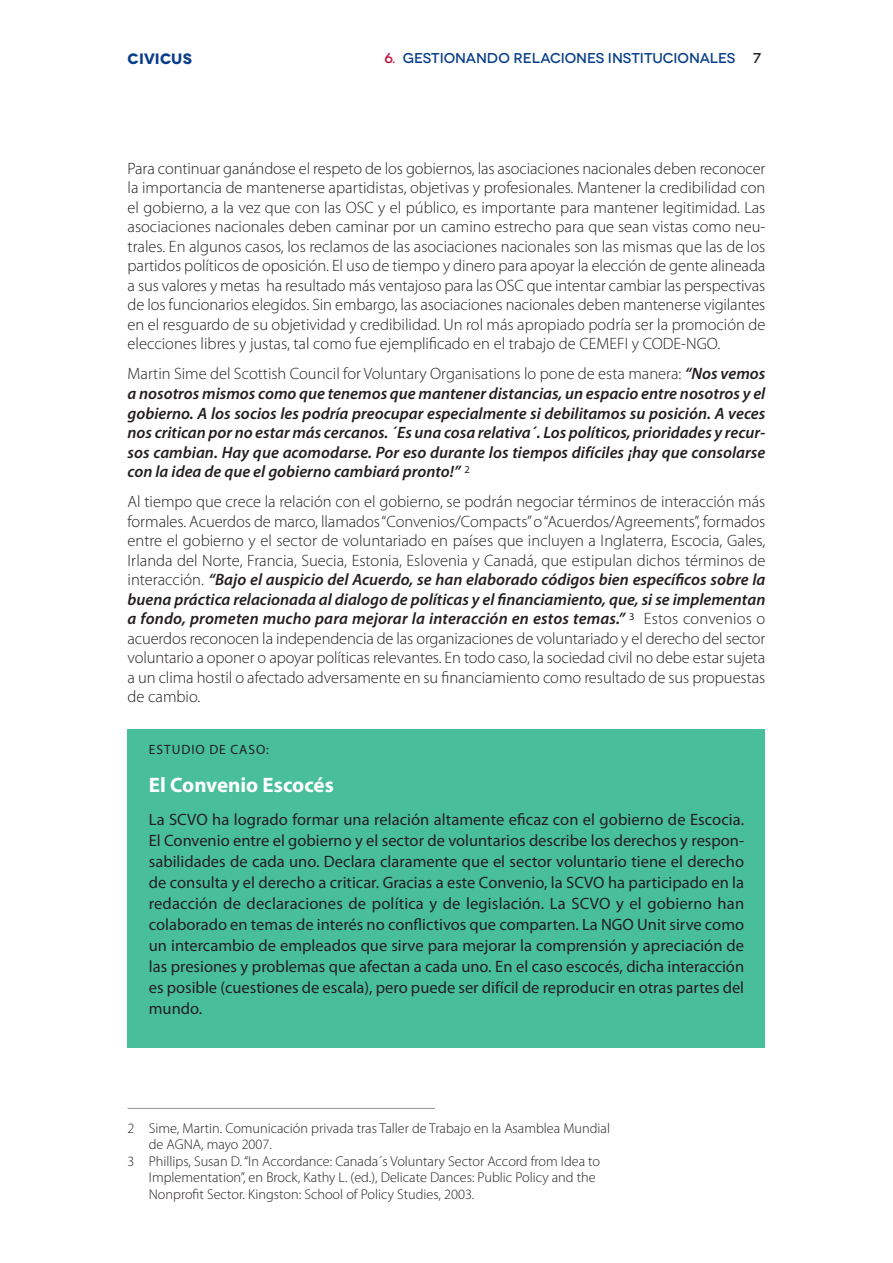
<style>
.page{position:relative;width:893px;height:1263px;background:#fff}
.page>*{position:absolute;margin:0;border:0;box-sizing:border-box;transform-origin:0 0}
.t1{font:700 21px "Myriad Pro";color:#fff}
.t2{font:300 16.5px/19.5px "Myriad Pro";color:#231f20;text-align:justify}
.t3{font:16.5px/21px "Myriad Pro";color:#231f20;text-align:justify}
.t4{font:italic 600 16.5px/19.5px "Myriad Pro";color:#231f20;text-align:justify}
.t5{font:700 15px "Novecentowide";letter-spacing:.01em;color:#083e89}
.t6{font:300 14.25px "Myriad Pro";color:#231f20}
.t7{font:500 14.25px "Novecentowide";letter-spacing:-.005em;color:#083e89}
.t8{font:500 14.25px "Novecentowide";color:#231f20}
.t9{font:13.5px "Myriad Pro";letter-spacing:.07em;color:#231f20}
.s1{color:#c40c37}
.s2{font-weight:300;font-style:normal}
.s3{font-weight:600;font-style:italic}
</style>
<div class="page">
<hr style="left:128px;top:1108px;width:307px;height:1px;background:#939598">
<div style="left:128px;top:729px;width:637px;height:318px;background:#49bf99"></div>
<p class="t5" style="left:128px;top:50px;width:66px">CIVICUS</p>
<p class="t7" style="left:384px;top:50px;width:352px"><span class="s1">6.</span> GESTIONANDO RELACIONES INSTITUCIONALES</p>
<p class="t8" style="left:753px;top:50px;width:10px">7</p>
<p class="t2" style="left:128px;top:160px;width:639px">Para continuar ganándose el respeto de los gobiernos, las asociaciones nacionales deben reconocer la importancia de mantenerse apartidistas, objetivas y profesionales. Mantener la credibilidad con el gobierno, a la vez que con las OSC y el público, es importante para mantener legitimidad. Las asociaciones nacionales deben caminar por un camino estrecho para que sean vistas como neu&shy;trales. En algunos casos, los reclamos de las asociaciones nacionales son las mismas que las de los partidos políticos de oposición. El uso de tiempo y dinero para apoyar la elección de gente alineada a sus valores y metas ha resultado más ventajoso para las OSC que intentar cambiar las perspectivas de los funcionarios elegidos. Sin embargo, las asociaciones nacionales deben mantenerse vigilantes en el resguardo de su objetividad y credibilidad. Un rol más apropiado podría ser la promoción de elecciones libres y justas, tal como fue ejemplificado en el trabajo de CEMEFI y CODE-NGO.</p>
<p class="t4" style="left:128px;top:365px;width:639px"><span class="s2">Martin Sime del Scottish Council for Voluntary Organisations lo pone de esta manera:</span> “Nos vemos a nosotros mismos como que tenemos que mantener distancias, un espacio entre nosotros y el gobierno. A los socios les podría preocupar especialmente si debilitamos su posición. A veces nos critican por no estar más cercanos. ´Es una cosa relativa´. Los políticos, prioridades y recur&shy;sos cambian. Hay que acomodarse. Por eso durante los tiempos difíciles ¡hay que consolarse con la idea de que el gobierno cambiará pronto!” <sup>2</sup></p>
<p class="t2" style="left:128px;top:493px;width:639px">Al tiempo que crece la relación con el gobierno, se podrán negociar términos de interacción más formales. Acuerdos de marco, llamados“Convenios/Compacts”o“Acuerdos/Agreements”, formados entre el gobierno y el sector de voluntariado en países que incluyen a Inglaterra, Escocia, Gales, Irlanda del Norte, Francia, Suecia, Estonia, Eslovenia y Canadá, que estipulan dichos términos de interacción. <span class="s3">“Bajo el auspicio del Acuerdo, se han elaborado códigos bien específicos sobre la buena práctica relacionada al dialogo de políticas y el financiamiento, que, si se implementan a fondo, prometen mucho para mejorar la interacción en estos temas.”</span> <sup>3</sup> Estos convenios o acuerdos reconocen la independencia de las organizaciones de voluntariado y el derecho del sector voluntario a oponer o apoyar políticas relevantes. En todo caso, la sociedad civil no debe estar sujeta a un clima hostil o afectado adversamente en su financiamiento como resultado de sus propuestas de cambio.</p>
<p class="t9" style="left:149px;top:745px;width:122px">ESTUDIO DE CASO:</p>
<p class="t1" style="left:149px;top:777px;width:186px">El Convenio Escocés</p>
<p class="t3" style="left:149px;top:810px;width:597px">La SCVO ha logrado formar una relación altamente eficaz con el gobierno de Escocia.<br>El Convenio entre el gobierno y el sector de voluntarios describe los derechos y respon&shy;sabilidades de cada uno. Declara claramente que el sector voluntario tiene el derecho de consulta y el derecho a criticar. Gracias a este Convenio, la SCVO ha participado en la redacción de declaraciones de política y de legislación. La SCVO y el gobierno han colaborado en temas de interés no conflictivos que comparten. La NGO Unit sirve como un intercambio de empleados que sirve para mejorar la comprensión y apreciación de las presiones y problemas que afectan a cada uno. En el caso escocés, dicha interacción es posible (cuestiones de escala), pero puede ser difícil de reproducir en otras partes del mundo.</p>
<p class="t6" style="left:128px;top:1122px;width:484px">2 Sime, Martin. Comunicación privada tras Taller de Trabajo en la Asamblea Mundial</p>
<p class="t6" style="left:149px;top:1139px;width:125px">de AGNA, mayo 2007.</p>
<p class="t6" style="left:128px;top:1155px;width:474px">3 Phillips, Susan D.“In Accordance: Canada´s Voluntary Sector Accord from Idea to</p>
<p class="t6" style="left:149px;top:1172px;width:448px">Implementation”, en Brock, Kathy L. (ed.), Delicate Dances: Public Policy and the</p>
<p class="t6" style="left:149px;top:1188px;width:327px">Nonprofit Sector. Kingston: School of Policy Studies, 2003.</p>
</div>
